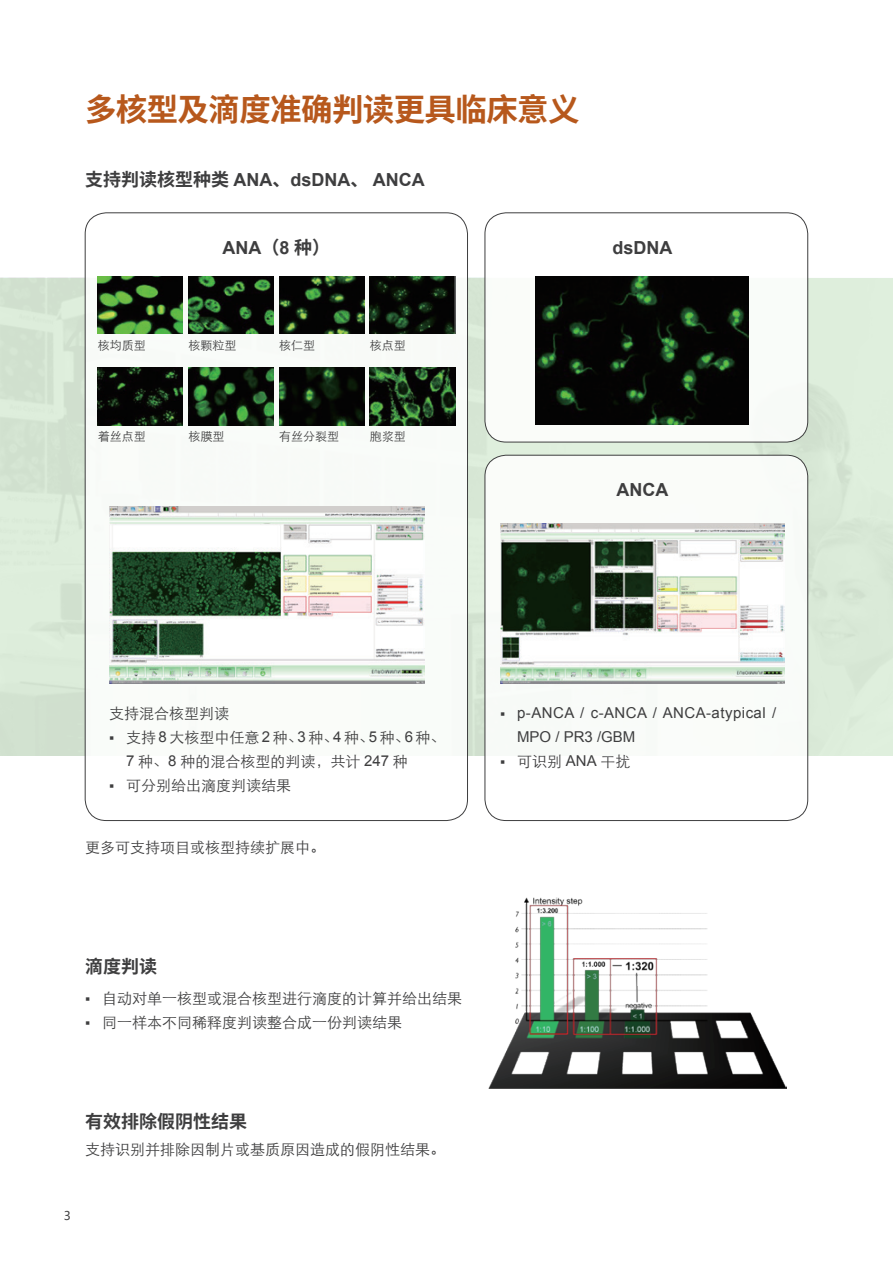
<style>
.page{position:relative;width:893px;height:1263px;background:#fff}
.page>*{position:absolute;margin:0;border:0;box-sizing:border-box;transform-origin:0 0}
.t1{font:700 31.5px "Noto Sans Hans";letter-spacing:-.02em;color:#b7581c}
.t2{font:700 18px "Arial";color:#3e3e3f}
.t3{font:700 18px "Noto Sans Hans";color:#3e3e3f}
.t4{font:15px/24px "ST Xihei";color:#3e3e3f}
.t5{font:15px/24px "Arial";letter-spacing:.03em;color:#3e3e3f}
.t6{font:12px "ST Xihei";color:#3e3e3f}
.t7{font:12px "Microsoft Ya Hei";color:#3e3e3f}
.s1{font-family:"Noto Sans Hans"}
.s2{font-family:"Arial"}
</style>
<div class="page">
<img style="left:0;top:278px;width:893px;height:477px">
<div style="left:85px;top:213px;width:382px;height:607px;background:#fff;border-radius:21px"></div>
<div style="left:485px;top:213px;width:323px;height:229px;background:#fff;border-radius:21px"></div>
<div style="left:485px;top:455px;width:323px;height:365px;background:#fff;border-radius:21px"></div>
<img style="left:536px;top:276px;width:212px;height:148px">
<img style="left:109px;top:506px;width:316px;height:178px">
<img style="left:500px;top:524px;width:284px;height:160px">
<img style="left:488px;top:897px;width:298px;height:192px">
<div style="left:485px;top:213px;width:323px;height:229px;border:1px solid #3e3e3f;border-radius:21px"></div>
<div style="left:485px;top:455px;width:323px;height:366px;border:1px solid #3e3e3f;border-radius:21px"></div>
<img style="left:98px;top:276px;width:85px;height:58px">
<img style="left:98px;top:368px;width:85px;height:57px">
<img style="left:189px;top:276px;width:85px;height:58px">
<img style="left:189px;top:368px;width:85px;height:57px">
<img style="left:279px;top:276px;width:85px;height:58px">
<img style="left:279px;top:368px;width:85px;height:57px">
<img style="left:370px;top:276px;width:85px;height:58px">
<img style="left:370px;top:368px;width:85px;height:57px">
<h1 class="t1" style="left:85px;top:92px;width:496px">多核型及滴度准确判读更具临床意义</h1>
<p class="t2" style="left:85px;top:168px;width:341px"><span class="s1">支持判读核型种类</span> ANA<span class="s1">、</span>dsDNA<span class="s1">、</span> ANCA</p>
<p class="t6" style="left:98px;top:336px;width:49px">核均质型</p>
<p class="t6" style="left:98px;top:427px;width:49px">着丝点型</p>
<p class="t2" style="left:223px;top:236px;width:109px">ANA<span class="s1">（</span>8 <span class="s1">种）</span></p>
<p class="t6" style="left:189px;top:336px;width:49px">核颗粒型</p>
<p class="t6" style="left:189px;top:427px;width:37px">核膜型</p>
<p class="t6" style="left:279px;top:336px;width:37px">核仁型</p>
<p class="t6" style="left:370px;top:336px;width:37px">核点型</p>
<p class="t6" style="left:279px;top:427px;width:61px">有丝分裂型</p>
<p class="t6" style="left:370px;top:427px;width:37px">胞浆型</p>
<p class="t2" style="left:612px;top:236px;width:61px">dsDNA</p>
<p class="t2" style="left:616px;top:478px;width:53px">ANCA</p>
<p class="t4" style="left:109px;top:701px;width:121px">支持混合核型判读</p>
<p class="t4" style="left:126px;top:725px;width:321px;text-indent:-17px"><span class="s2">▪</span> 支持<span class="s2">8</span>大核型中任意<span class="s2">2</span>种、<span class="s2">3</span>种、<span class="s2">4</span>种、<span class="s2">5</span>种、<span class="s2">6</span>种、<br><span class="s2">7</span> 种、<span class="s2">8</span> 种的混合核型的判读，共计 <span class="s2">247</span> 种</p>
<p class="t4" style="left:109px;top:773px;width:184px"><span class="s2">▪</span> 可分别给出滴度判读结果</p>
<p class="t4" style="left:85px;top:834px;width:241px">更多可支持项目或核型持续扩展中。</p>
<p class="t5" style="left:517px;top:701px;width:261px;text-indent:-17px">▪ p-ANCA / c-ANCA / ANCA-atypical /<br>MPO / PR3 /GBM</p>
<p class="t4" style="left:500px;top:749px;width:132px"><span class="s2">▪</span> 可识别 <span class="s2">ANA</span> 干扰</p>
<p class="t3" style="left:85px;top:956px;width:73px">滴度判读</p>
<p class="t4" style="left:85px;top:985px;width:379px"><span class="s2">▪</span> 自动对单一核型或混合核型进行滴度的计算并给出结果</p>
<p class="t4" style="left:85px;top:1009px;width:319px"><span class="s2">▪</span> 同一样本不同稀释度判读整合成一份判读结果</p>
<p class="t3" style="left:85px;top:1111px;width:163px">有效排除假阴性结果</p>
<p class="t4" style="left:85px;top:1136px;width:361px">支持识别并排除因制片或基质原因造成的假阴性结果。</p>
<p class="t7" style="left:64px;top:1208px;width:9px">3</p>
</div>
